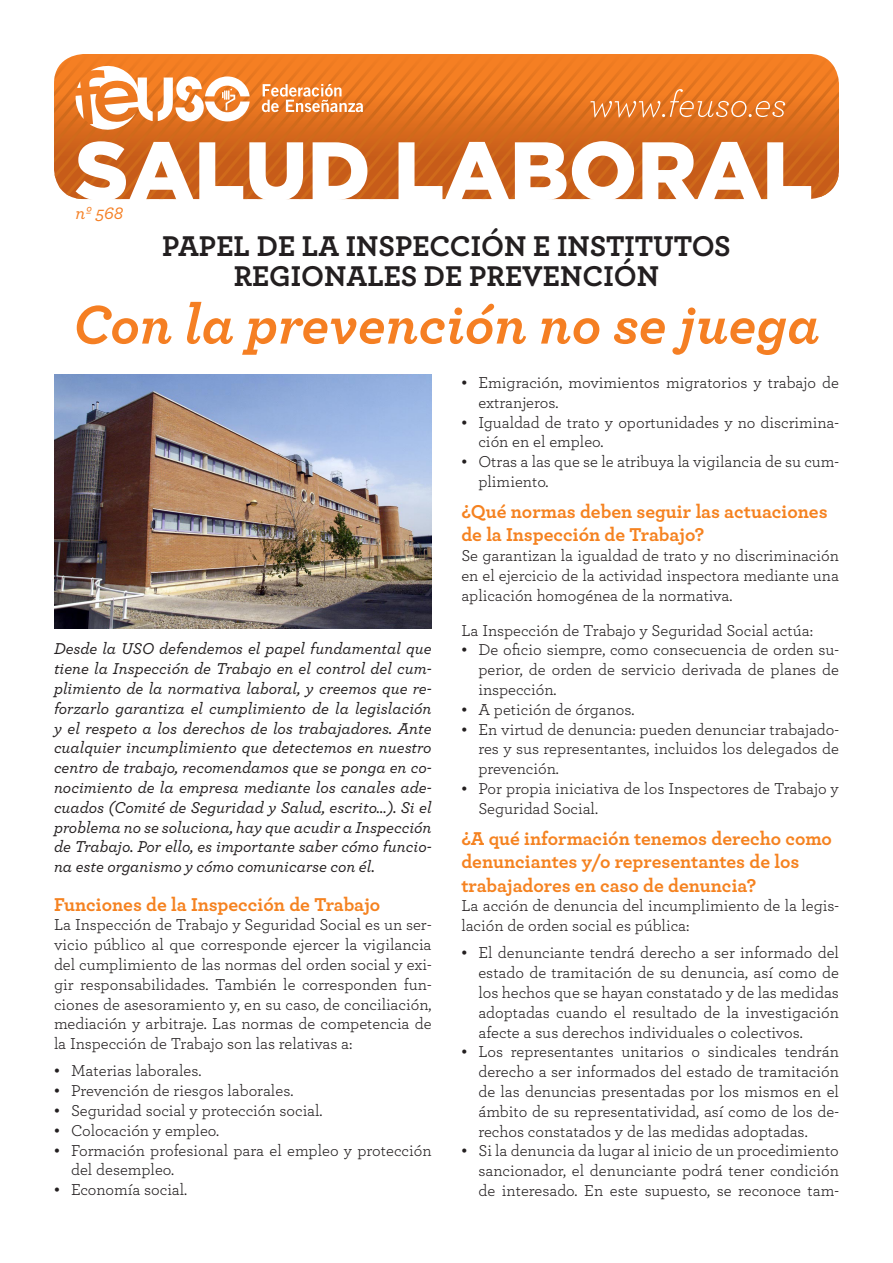
<style>
.page{position:relative;width:893px;height:1263px;background:#fff}
.page>*{position:absolute;margin:0;border:0;box-sizing:border-box;transform-origin:0 0}
.t1{font:italic 700 57px "Archer Pro";color:#f57f23}
.t2{font:700 30px "Archer Pro";color:#231f20}
.FEUSO_INFORMA{font:700 19.5px/23.4px "Archer Pro";color:#f58220}
.t3{font:italic 500 18.15px "Archer Pro";color:#f57f23}
.FEUSO_INFORMA-2{font:16.5px/19.8px "Archer Pro";color:#231f20;text-align:justify}
.FEUSO_INFORMA-3{font:italic 500 16.5px/19.8px "Archer Pro";color:#231f20;text-align:justify}
.s1{font-family:"Times New Roman"}
</style>
<div class="page">
<svg style="left:54px;top:54px;width:785px;height:146px"></svg>
<img style="left:54px;top:375px;width:378px;height:253px">
<p class="t3" style="left:76px;top:199px;width:49px">nº 568</p>
<p class="t2" style="left:162px;top:223px;width:570px">PAPEL DE LA INSPECCIÓN E INSTITUTOS</p>
<p class="t2" style="left:234px;top:252px;width:427px">REGIONALES DE PREVENCIÓN</p>
<p class="t1" style="left:73px;top:279px;width:748px">Con la prevención no se juega</p>
<p class="FEUSO_INFORMA-3" style="left:54px;top:638px;width:379px">Desde la USO defendemos el papel fundamental que tiene la Inspección de Trabajo en el control del cum&shy;plimiento de la normativa laboral, y creemos que re&shy;forzarlo garantiza el cumplimiento de la legislación y el respeto a los derechos de los trabajadores. Ante cualquier incumplimiento que detectemos en nuestro centro de trabajo, recomendamos que se ponga en co&shy;nocimiento de la empresa mediante los canales ade&shy;cuados (Comité de Seguridad y Salud, escrito…). Si el problema no se soluciona, hay que acudir a Inspección de Trabajo. Por ello, es importante saber cómo funcio&shy;na este organismo y cómo comunicarse con él.</p>
<p class="FEUSO_INFORMA" style="left:54px;top:891px;width:328px">Funciones de la Inspección de Trabajo</p>
<p class="FEUSO_INFORMA-2" style="left:54px;top:914px;width:379px">La Inspección de Trabajo y Seguridad Social es un ser&shy;vicio público al que corresponde ejercer la vigilancia del cumplimiento de las normas del orden social y exi&shy;gir responsabilidades. También le corresponden fun&shy;ciones de asesoramiento y, en su caso, de conciliación, mediación y arbitraje. Las normas de competencia de la Inspección de Trabajo son las relativas a:</p>
<p class="FEUSO_INFORMA-2" style="left:54px;top:1060px;width:149px"><span class="s1">•</span> Materias laborales.</p>
<p class="FEUSO_INFORMA-2" style="left:54px;top:1080px;width:241px"><span class="s1">•</span> Prevención de riesgos laborales.</p>
<p class="FEUSO_INFORMA-2" style="left:54px;top:1100px;width:270px"><span class="s1">•</span> Seguridad social y protección social.</p>
<p class="FEUSO_INFORMA-2" style="left:54px;top:1120px;width:167px"><span class="s1">•</span> Colocación y empleo.</p>
<p class="FEUSO_INFORMA-2" style="left:71px;top:1139px;width:362px;text-indent:-17px"><span class="s1">•</span> Formación profesional para el empleo y protección del desempleo.</p>
<p class="FEUSO_INFORMA-2" style="left:54px;top:1179px;width:135px"><span class="s1">•</span> Economía social.</p>
<p class="FEUSO_INFORMA-2" style="left:478px;top:372px;width:362px;text-indent:-17px"><span class="s1">•</span> Emigración, movimientos migratorios y trabajo de extranjeros.</p>
<p class="FEUSO_INFORMA-2" style="left:478px;top:411px;width:362px;text-indent:-17px"><span class="s1">•</span> Igualdad de trato y oportunidades y no discrimina&shy;ción en el empleo.</p>
<p class="FEUSO_INFORMA-2" style="left:478px;top:451px;width:362px;text-indent:-17px"><span class="s1">•</span> Otras a las que se le atribuya la vigilancia de su cum&shy;plimiento.</p>
<p class="FEUSO_INFORMA" style="left:461px;top:498px;width:368px">¿Qué normas deben seguir las actuaciones de la Inspección de Trabajo?</p>
<p class="FEUSO_INFORMA-2" style="left:461px;top:545px;width:379px">Se garantizan la igualdad de trato y no discriminación en el ejercicio de la actividad inspectora mediante una aplicación homogénea de la normativa.</p>
<p class="FEUSO_INFORMA-2" style="left:461px;top:619px;width:353px">La Inspección de Trabajo y Seguridad Social actúa:</p>
<p class="FEUSO_INFORMA-2" style="left:478px;top:639px;width:362px;text-indent:-17px"><span class="s1">•</span> De oficio siempre, como consecuencia de orden su&shy;perior, de orden de servicio derivada de planes de inspección.</p>
<p class="FEUSO_INFORMA-2" style="left:461px;top:699px;width:175px"><span class="s1">•</span> A petición de órganos.</p>
<p class="FEUSO_INFORMA-2" style="left:478px;top:718px;width:362px;text-indent:-17px"><span class="s1">•</span> En virtud de denuncia: pueden denunciar trabajado&shy;res y sus representantes, incluidos los delegados de prevención.</p>
<p class="FEUSO_INFORMA-2" style="left:478px;top:778px;width:362px;text-indent:-17px"><span class="s1">•</span> Por propia iniciativa de los Inspectores de Trabajo y<br>Seguridad Social.</p>
<p class="FEUSO_INFORMA" style="left:461px;top:825px;width:372px">¿A qué información tenemos derecho como denunciantes y/o representantes de los trabajadores en caso de denuncia?</p>
<p class="FEUSO_INFORMA-2" style="left:461px;top:895px;width:379px">La acción de denuncia del incumplimiento de la legis&shy;lación de orden social es pública:</p>
<p class="FEUSO_INFORMA-2" style="left:478px;top:942px;width:362px;text-indent:-17px"><span class="s1">•</span> El denunciante tendrá derecho a ser informado del estado de tramitación de su denuncia, así como de los hechos que se hayan constatado y de las medidas adoptadas cuando el resultado de la investigación afecte a sus derechos individuales o colectivos.</p>
<p class="FEUSO_INFORMA-2" style="left:478px;top:1041px;width:362px;text-indent:-17px"><span class="s1">•</span> Los representantes unitarios o sindicales tendrán derecho a ser informados del estado de tramitación de las denuncias presentadas por los mismos en el ámbito de su representatividad, así como de los de&shy;rechos constatados y de las medidas adoptadas.</p>
<p class="FEUSO_INFORMA-2" style="left:478px;top:1140px;width:362px;text-indent:-17px"><span class="s1">•</span> Si la denuncia da lugar al inicio de un procedimiento sancionador, el denunciante podrá tener condición de interesado. En este supuesto, se reconoce tam-</p>
</div>
